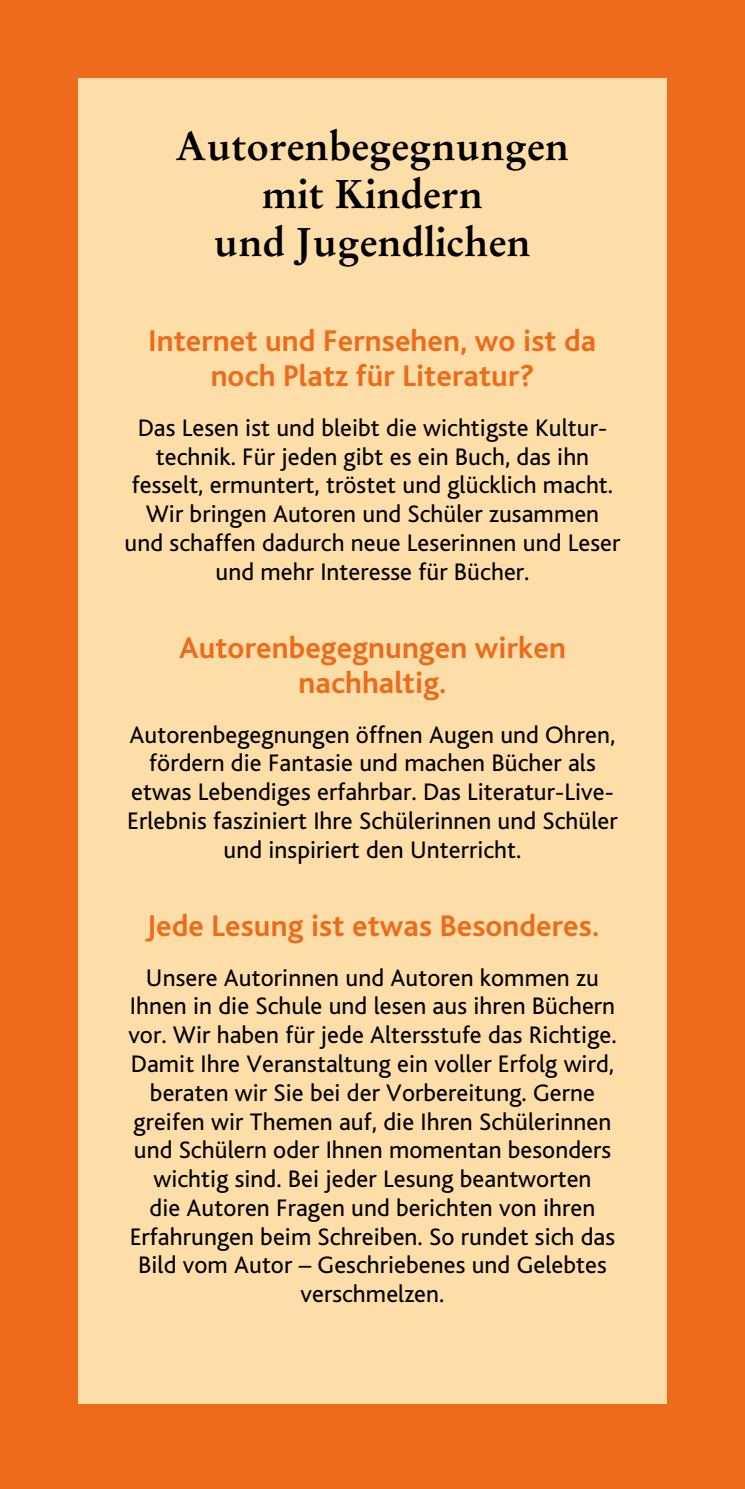
<style>
.page{position:relative;width:745px;height:1489px;background:#fff}
.page>*{position:absolute;margin:0;border:0;box-sizing:border-box;transform-origin:0 0}
.t1{font:700 40px/48px "St Gar OS2";color:#000;text-align:center}
.t2{font:700 31.25px/35px "Bliss OS3";letter-spacing:.005em;color:#ed6b1a;text-align:center}
.t3{font:25px/28.8px "Bliss";letter-spacing:.005em;color:#000;text-align:center}
</style>
<div class="page">
<div style="left:0;top:0;width:744px;height:1488px;background:#ed6b1a"></div>
<div style="left:78px;top:78px;width:588px;height:1325px;background:#fedea8"></div>
<h1 class="t1" style="left:175px;top:122px;width:395px">Autorenbegegnungen mit Kindern<br>und Jugendlichen</h1>
<p class="t2" style="left:148px;top:323px;width:449px">Internet und Fernsehen, wo ist da noch Platz für Literatur?</p>
<p class="t3" style="left:125px;top:413px;width:497px">Das Lesen ist und bleibt die wichtigste Kultur&shy;technik. Für jeden gibt es ein Buch, das ihn fesselt, ermuntert, tröstet und glücklich macht.<br>Wir bringen Autoren und Schüler zusammen und schaffen dadurch neue Leserinnen und Leser und mehr Interesse für Bücher.</p>
<p class="t2" style="left:179px;top:630px;width:388px">Autorenbegegnungen wirken nachhaltig.</p>
<p class="t3" style="left:127px;top:720px;width:492px">Autorenbegegnungen öffnen Augen und Ohren, fördern die Fantasie und machen Bücher als etwas Lebendiges erfahrbar. Das Literatur-Live-Erlebnis fasziniert Ihre Schülerinnen und Schüler und inspiriert den Unterricht.</p>
<p class="t2" style="left:146px;top:908px;width:455px">Jede Lesung ist etwas Besonderes.</p>
<p class="t3" style="left:128px;top:963px;width:489px">Unsere Autorinnen und Autoren kommen zu Ihnen in die Schule und lesen aus ihren Büchern vor. Wir haben für jede Altersstufe das Richtige.<br>Damit Ihre Veranstaltung ein voller Erfolg wird, beraten wir Sie bei der Vorbereitung. Gerne greifen wir Themen auf, die Ihren Schülerinnen und Schülern oder Ihnen momentan besonders wichtig sind. Bei jeder Lesung beantworten<br>die Autoren Fragen und berichten von ihren Erfahrungen beim Schreiben. So rundet sich das Bild vom Autor – Geschriebenes und Gelebtes verschmelzen.</p>
</div>
